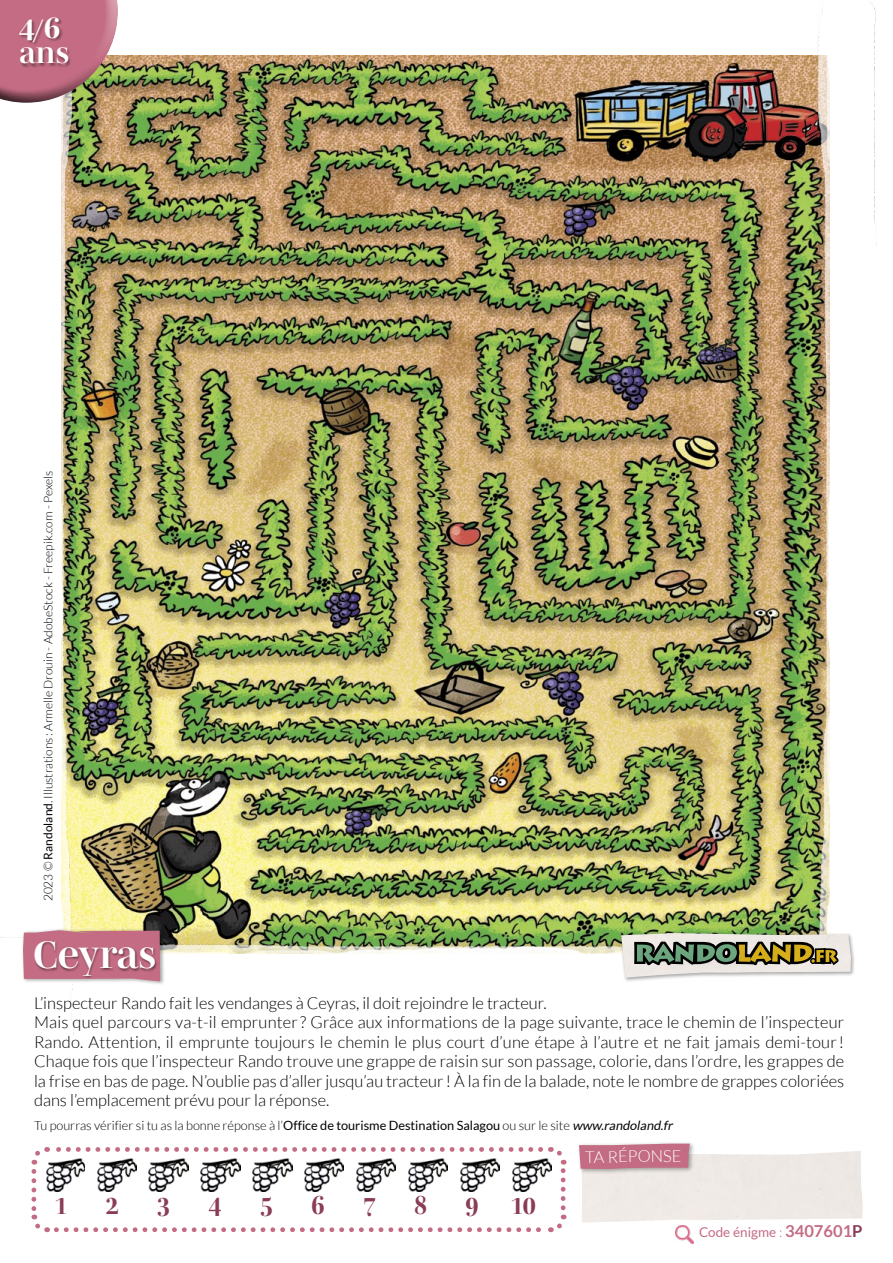
<style>
.page{position:relative;width:893px;height:1263px;background:#fff}
.page>*{position:absolute;margin:0;border:0;box-sizing:border-box;transform-origin:0 0}
.t1{font:700 39.3px "Mencken Std Head";color:#fff}
.t2{font:700 30px/25.5px "Mencken Std Head";color:#fff}
.t3{font:700 26.55px "Mencken Std Head";color:#8a3c56;scale:.91 1}
.t4{font:300 16.5px/19.5px "Lato";letter-spacing:.005em;color:#000}
.t5{font:300 16.5px "Lato";color:#fff}
.t6{font:13.5px "Lato";color:#c36c83}
.t7{font:300 12.75px "Lato";color:#000}
.t8{font:300 12px "Lato";color:#000}
.s1{font-family:"Lato";font-weight:300}
.s2{font-weight:400}
.s3{font-weight:400;font-style:italic}
.s4{font-weight:300}
.s5{font-weight:700;font-size:16.5px}
.s6{font-weight:700;font-size:16.5px;color:#8a3c56}
</style>
<div class="page">
<img style="left:90px;top:55px;width:710px;height:865px">
<img style="left:61px;top:105px;width:29px;height:930px">
<img style="left:0;top:920px;width:800px;height:34px">
<img style="left:800px;top:3px;width:77px;height:928px">
<div style="left:619px;top:931px;width:237px;height:51px;background:#000;opacity:.35"></div>
<img style="left:621px;top:933px;width:230px;height:44px">
<svg style="left:635px;top:942px;width:203px;height:22px;background:#656a43"></svg>
<div style="left:633px;top:940px;width:207px;height:26px;border:1px solid #fff"></div>
<div style="left:21px;top:928px;width:144px;height:58px;background:#000;opacity:.35"></div>
<svg style="left:23px;top:930px;width:137px;height:51px;background:#c6808f"></svg>
<div style="left:35px;top:940px;width:123px;height:38px;background:#000;opacity:.45"></div>
<div style="left:0;top:0;width:132px;height:83px;background:#fff;opacity:.55"></div>
<div style="left:0;top:0;width:107px;height:105px;background:#000;opacity:.66"></div>
<div style="left:19px;top:17px;width:52px;height:50px;background:#000;opacity:.35"></div>
<svg style="left:31px;top:1171px;width:17px;height:62px"></svg>
<svg style="left:56px;top:1214px;width:511px;height:19px"></svg>
<svg style="left:549px;top:1147px;width:17px;height:61px"></svg>
<svg style="left:31px;top:1147px;width:510px;height:17px"></svg>
<img style="left:46px;top:1158px;width:39px;height:33px">
<img style="left:97px;top:1158px;width:39px;height:33px">
<img style="left:149px;top:1158px;width:39px;height:33px">
<img style="left:201px;top:1158px;width:39px;height:33px">
<img style="left:253px;top:1158px;width:39px;height:33px">
<img style="left:305px;top:1158px;width:39px;height:33px">
<img style="left:357px;top:1158px;width:39px;height:33px">
<img style="left:408px;top:1158px;width:40px;height:33px">
<img style="left:460px;top:1158px;width:40px;height:33px">
<img style="left:512px;top:1158px;width:40px;height:33px">
<div style="left:576px;top:1141px;width:119px;height:33px;background:#000;opacity:.35"></div>
<svg style="left:579px;top:1144px;width:111px;height:25px;background:#c37287"></svg>
<img style="left:675px;top:1225px;width:19px;height:19px">
<h2 class="t2" style="left:19px;top:14px;width:52px">4<span class="s1">/</span>6 ans</h2>
<p class="t8" style="left:42px;top:901px;width:432px;rotate:-90deg">2023 © <span class="s2">Randoland</span>. Illustrations : Armelle Drouin - AdobeStock - Freepik.com - Pexels</p>
<h1 class="t1" style="left:34px;top:932px;width:124px">Ceyras</h1>
<p class="t4" style="left:34px;top:993px;width:812px">L’inspecteur Rando fait les vendanges à Ceyras, il doit rejoindre le tracteur.<br>Mais quel parcours va-t-il emprunter? Grâce aux informations de la page suivante, trace le chemin de l’inspecteur Rando. Attention, il emprunte toujours le chemin le plus court d’une étape à l’autre et ne fait jamais demi-tour!<br>Chaque fois que l’inspecteur Rando trouve une grappe de raisin sur son passage, colorie, dans l’ordre, les grappes de la frise en bas de page. N’oublie pas d’aller jusqu’au tracteur! À la fin de la balade, note le nombre de grappes coloriées dans l’emplacement prévu pour la réponse.</p>
<p class="t7" style="left:34px;top:1119px;width:643px">Tu pourras vérifier si tu as la bonne réponse à l’<span class="s2">Office de tourisme Destination Salagou</span> ou sur le site <span class="s3">www.randoland.fr</span></p>
<h3 class="t3" style="left:55px;top:1189px;width:15px">1</h3>
<h3 class="t3" style="left:106px;top:1189px;width:15px">2</h3>
<h3 class="t3" style="left:158px;top:1189px;width:15px">3</h3>
<h3 class="t3" style="left:209px;top:1189px;width:15px">4</h3>
<h3 class="t3" style="left:260px;top:1189px;width:15px">5</h3>
<h3 class="t3" style="left:312px;top:1189px;width:15px">6</h3>
<h3 class="t3" style="left:363px;top:1189px;width:15px">7</h3>
<h3 class="t3" style="left:414px;top:1189px;width:15px">8</h3>
<h3 class="t3" style="left:466px;top:1189px;width:78px">9 10</h3>
<p class="t5" style="left:585px;top:1148px;width:98px;rotate:-1deg">TA RÉPONSE</p>
<p class="t6" style="left:699px;top:1225px;width:165px">Code énigme <span class="s4">:</span> <span class="s5">3407601</span><span class="s6">P</span></p>
</div>
